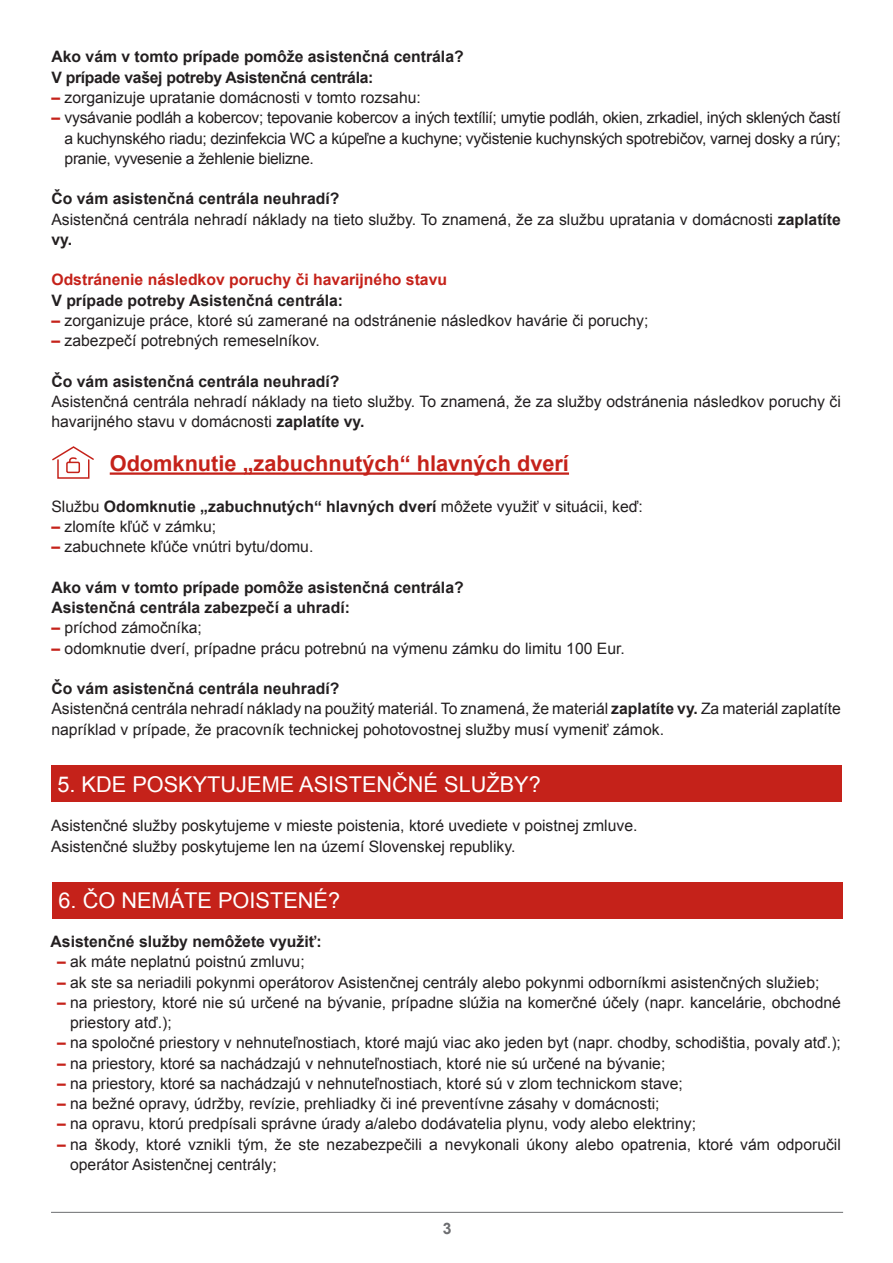
<style>
.page{position:relative;width:893px;height:1263px;background:#fff}
.page>*{position:absolute;margin:0;border:0;box-sizing:border-box;transform-origin:0 0}
.t1{font:21.75px "Arial";color:#fff}
.t2{font:700 21.75px "Arial";color:#c5221a}
.t3{font:15.75px/20.2px "Arial";color:#231f20}
.t4{font:700 15.75px "Arial";color:#231f20}
.t5{font:700 15.75px "Arial";color:#c5221a}
.t6{font:700 15.75px "Arial";letter-spacing:-.02em;color:#231f20}
.t7{font:700 15.75px "Arial";color:#6c6d70}
.s1{font-weight:700;color:#c5221a}
.s2{font-weight:700}
.s3{font-weight:400}
</style>
<div class="page">
<hr style="left:51px;top:1212px;width:792px;height:1px;background:#6c6d70">
<hr style="left:110px;top:472px;width:459px;height:3px;background:#c5221a">
<div style="left:51px;top:765px;width:791px;height:37px;background:#c5221a"></div>
<div style="left:52px;top:882px;width:791px;height:37px;background:#c5221a"></div>
<svg style="left:52px;top:446px;width:42px;height:33px"></svg>
<p class="t4" style="left:51px;top:47px;width:414px">Ako vám v tomto prípade pomôže asistenčná centrála?</p>
<p class="t6" style="left:51px;top:67px;width:323px">V prípade vašej potreby Asistenčná centrála:</p>
<p class="t3" style="left:51px;top:88px;width:371px"><span class="s1">–</span> zorganizuje upratanie domácnosti v tomto rozsahu:</p>
<p class="t3" style="left:65px;top:108px;width:778px;text-align:justify;text-indent:-13px"><span class="s1">–</span> vysávanie podláh a kobercov; tepovanie kobercov a iných textílií; umytie podláh, okien, zrkadiel, iných sklených častí a kuchynského riadu; dezinfekcia WC a kúpeľne a kuchyne; vyčistenie kuchynských spotrebičov, varnej dosky a rúry; pranie, vyvesenie a žehlenie bielizne.</p>
<p class="t4" style="left:51px;top:188px;width:289px">Čo vám asistenčná centrála neuhradí?</p>
<p class="t3" style="left:51px;top:209px;width:791px">Asistenčná centrála nehradí náklady na tieto služby. To znamená, že za službu upratania v domácnosti <span class="s2">zaplatíte vy.</span></p>
<p class="t5" style="left:51px;top:269px;width:397px">Odstránenie následkov poruchy či havarijného stavu</p>
<p class="t4" style="left:51px;top:290px;width:293px">V prípade potreby Asistenčná centrála:</p>
<p class="t3" style="left:51px;top:310px;width:599px"><span class="s1">–</span> zorganizuje práce, ktoré sú zamerané na odstránenie následkov havárie či poruchy;</p>
<p class="t3" style="left:51px;top:331px;width:270px"><span class="s1">–</span> zabezpečí potrebných remeselníkov.</p>
<p class="t4" style="left:51px;top:371px;width:289px">Čo vám asistenčná centrála neuhradí?</p>
<p class="t3" style="left:51px;top:391px;width:791px">Asistenčná centrála nehradí náklady na tieto služby. To znamená, že za služby odstránenia následkov poruchy či havarijného stavu v domácnosti <span class="s2">zaplatíte vy.</span></p>
<p class="t2" style="left:110px;top:449px;width:461px">Odomknutie „zabuchnutých“ hlavných dverí</p>
<p class="t4" style="left:51px;top:496px;width:593px"><span class="s3">Službu</span> Odomknutie „zabuchnutých“ hlavných dverí <span class="s3">môžete využiť v situácii, keď:</span></p>
<p class="t3" style="left:51px;top:517px;width:166px"><span class="s1">–</span> zlomíte kľúč v zámku;</p>
<p class="t3" style="left:51px;top:537px;width:263px"><span class="s1">–</span> zabuchnete kľúče vnútri bytu/domu.</p>
<p class="t4" style="left:51px;top:577px;width:414px">Ako vám v tomto prípade pomôže asistenčná centrála?</p>
<p class="t4" style="left:51px;top:597px;width:300px">Asistenčná centrála zabezpečí a uhradí:</p>
<p class="t3" style="left:51px;top:618px;width:152px"><span class="s1">–</span> príchod zámočníka;</p>
<p class="t3" style="left:51px;top:638px;width:575px"><span class="s1">–</span> odomknutie dverí, prípadne prácu potrebnú na výmenu zámku do limitu 100 Eur.</p>
<p class="t4" style="left:51px;top:678px;width:289px">Čo vám asistenčná centrála neuhradí?</p>
<p class="t3" style="left:51px;top:699px;width:791px">Asistenčná centrála nehradí náklady na použitý materiál. To znamená, že materiál <span class="s2">zaplatíte vy.</span> Za materiál zaplatíte napríklad v prípade, že pracovník technickej pohotovostnej služby musí vymeniť zámok.</p>
<p class="t1" style="left:57px;top:770px;width:485px">5. KDE POSKYTUJEME ASISTENČNÉ SLUŽBY?</p>
<p class="t3" style="left:51px;top:815px;width:588px">Asistenčné služby poskytujeme v mieste poistenia, ktoré uvediete v poistnej zmluve.</p>
<p class="t3" style="left:51px;top:837px;width:466px">Asistenčné služby poskytujeme len na území Slovenskej republiky.</p>
<p class="t1" style="left:59px;top:886px;width:283px">6. ČO NEMÁTE POISTENÉ?</p>
<p class="t4" style="left:51px;top:931px;width:272px">Asistenčné služby nemôžete využiť:</p>
<p class="t3" style="left:57px;top:952px;width:249px"><span class="s1">–</span> ak máte neplatnú poistnú zmluvu;</p>
<p class="t3" style="left:57px;top:972px;width:764px"><span class="s1">–</span> ak ste sa neriadili pokynmi operátorov Asistenčnej centrály alebo pokynmi odborníkmi asistenčných služieb;</p>
<p class="t3" style="left:70px;top:992px;width:772px;text-indent:-13px"><span class="s1">–</span> na priestory, ktoré nie sú určené na bývanie, prípadne slúžia na komerčné účely (napr. kancelárie, obchodné priestory atď.);</p>
<p class="t3" style="left:57px;top:1033px;width:785px"><span class="s1">–</span> na spoločné priestory v nehnuteľnostiach, ktoré majú viac ako jeden byt (napr. chodby, schodištia, povaly atď.);</p>
<p class="t3" style="left:57px;top:1053px;width:610px"><span class="s1">–</span> na priestory, ktoré sa nachádzajú v nehnuteľnostiach, ktoré nie sú určené na bývanie;</p>
<p class="t3" style="left:57px;top:1073px;width:627px"><span class="s1">–</span> na priestory, ktoré sa nachádzajú v nehnuteľnostiach, ktoré sú v zlom technickom stave;</p>
<p class="t3" style="left:57px;top:1094px;width:604px"><span class="s1">–</span> na bežné opravy, údržby, revízie, prehliadky či iné preventívne zásahy v domácnosti;</p>
<p class="t3" style="left:57px;top:1114px;width:641px"><span class="s1">–</span> na opravu, ktorú predpísali správne úrady a/alebo dodávatelia plynu, vody alebo elektriny;</p>
<p class="t3" style="left:70px;top:1134px;width:772px;text-indent:-13px"><span class="s1">–</span> na škody, ktoré vznikli tým, že ste nezabezpečili a nevykonali úkony alebo opatrenia, ktoré vám odporučil operátor Asistenčnej centrály;</p>
<p class="t7" style="left:443px;top:1218px;width:10px">3</p>
</div>
